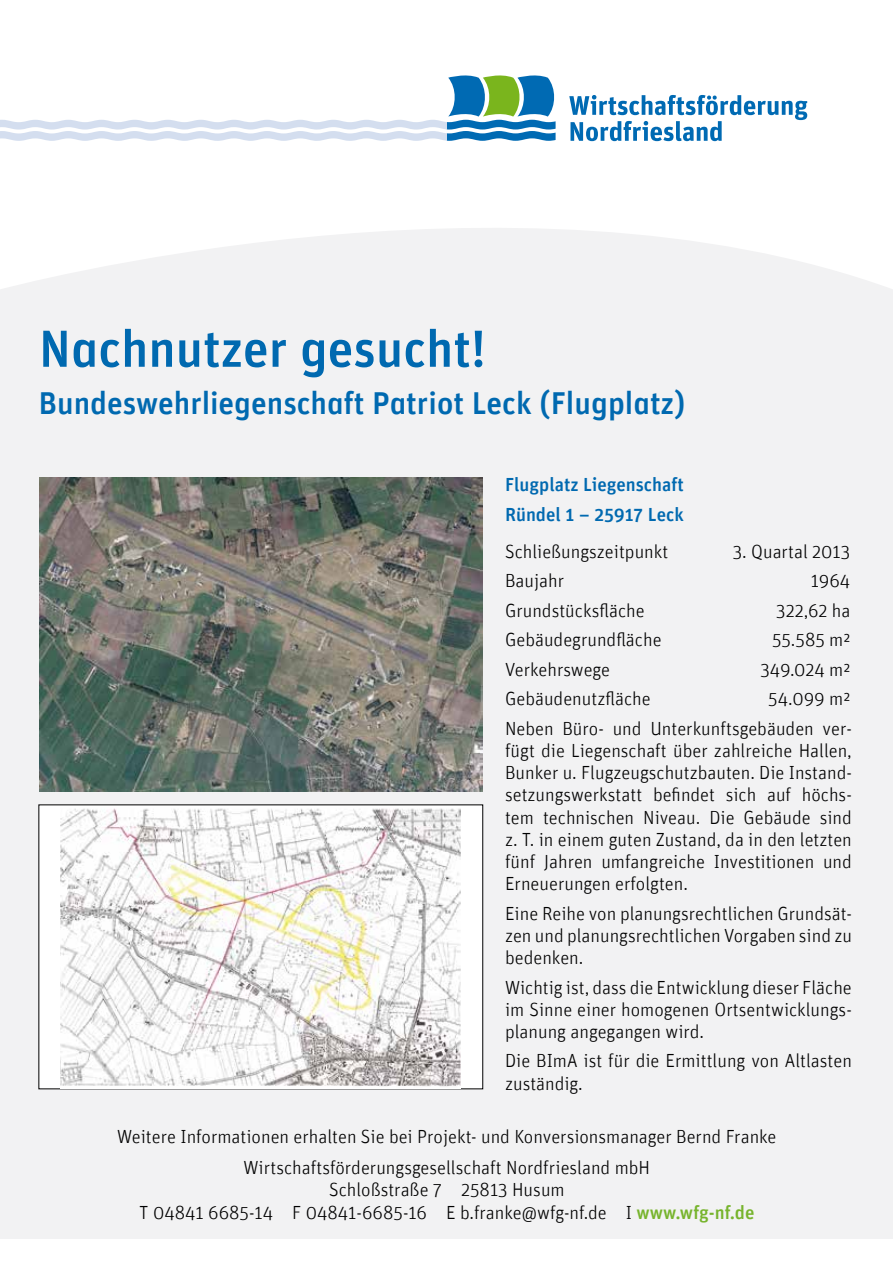
<style>
.page{position:relative;width:893px;height:1263px;background:#fff}
.page>*{position:absolute;margin:0;border:0;box-sizing:border-box;transform-origin:0 0}
.t1{font:52.05px "Unit Medium Alternate";color:#0069b0}
.t2{font:31.65px "Unit Medium Alternate";color:#0069b0}
.t3{font:300 19.05px/22.2px "Unit";color:#000;text-align:justify}
.t4{font:500 19.05px/29.5px "Unit";color:#0069b0}
.s1{font-weight:500;color:#77b42d}
</style>
<div class="page">
<div style="left:0;top:228px;width:893px;height:1011px;background:#f2f2f3"></div>
<svg style="left:569px;top:95px;width:238px;height:46px"></svg>
<svg style="left:0;top:75px;width:556px;height:66px"></svg>
<div style="left:39px;top:805px;width:444px;height:284px;background:#fff"></div>
<img style="left:60px;top:808px;width:401px;height:279px">
<img style="left:39px;top:477px;width:444px;height:314px">
<h1 class="t1" style="left:39px;top:317px;width:448px">Nachnutzer gesucht!</h1>
<h2 class="t2" style="left:39px;top:384px;width:648px">Bundeswehrliegenschaft Patriot Leck (Flugplatz)</h2>
<p class="t4" style="left:505px;top:469px;width:180px">Flugplatz Liegenschaft<br>Ründel 1 – 25917 Leck</p>
<p class="t3" style="left:505px;top:540px;width:165px">Schließungszeitpunkt</p>
<p class="t3" style="left:733px;top:540px;width:119px">3. Quartal 2013</p>
<p class="t3" style="left:505px;top:569px;width:61px">Baujahr</p>
<p class="t3" style="left:811px;top:569px;width:41px">1964</p>
<p class="t3" style="left:505px;top:599px;width:141px">Grundstücksfläche</p>
<p class="t3" style="left:776px;top:599px;width:76px">322,62 ha</p>
<p class="t3" style="left:505px;top:628px;width:158px">Gebäudegrundfläche</p>
<p class="t3" style="left:772px;top:628px;width:80px">55.585 m²</p>
<p class="t3" style="left:505px;top:658px;width:107px">Verkehrswege</p>
<p class="t3" style="left:760px;top:658px;width:91px">349.024 m²</p>
<p class="t3" style="left:505px;top:687px;width:147px">Gebäudenutzfläche</p>
<p class="t3" style="left:505px;top:684px;width:348px;line-height:29.5px;text-align:right">54.099 m²<br>Neben Büro- und Unterkunftsgebäuden ver-</p>
<p class="t3" style="left:505px;top:739px;width:348px">fügt die Liegenschaft über zahlreiche Hallen, Bunker u. Flugzeugschutzbauten. Die Instand&shy;setzungswerkstatt befindet sich auf höchs&shy;tem technischen Niveau. Die Gebäude sind z. T. in einem guten Zustand, da in den letzten fünf Jahren umfangreiche Investitionen und Erneuerungen erfolgten.</p>
<p class="t3" style="left:505px;top:902px;width:348px">Eine Reihe von planungsrechtlichen Grundsät&shy;zen und planungsrechtlichen Vorgaben sind zu bedenken.</p>
<p class="t3" style="left:505px;top:976px;width:348px">Wichtig ist, dass die Entwicklung dieser Fläche im Sinne einer homogenen Ortsentwicklungs&shy;planung angegangen wird.</p>
<p class="t3" style="left:505px;top:1049px;width:348px">Die BImA ist für die Ermittlung von Altlasten zuständig.</p>
<p class="t3" style="left:117px;top:1121px;width:661px;line-height:31px;text-align:center">Weitere Informationen erhalten Sie bei Projekt- und Konversionsmanager Bernd Franke<br>Wirtschaftsförderungsgesellschaft Nordfriesland mbH</p>
<p class="t3" style="left:139px;top:1178px;width:617px;text-align:center">Schloßstraße 7 25813 Husum<br>T 04841 6685-14 F 04841-6685-16 E b.franke@wfg-nf.de I <span class="s1">www.wfg-nf.de</span></p>
</div>
